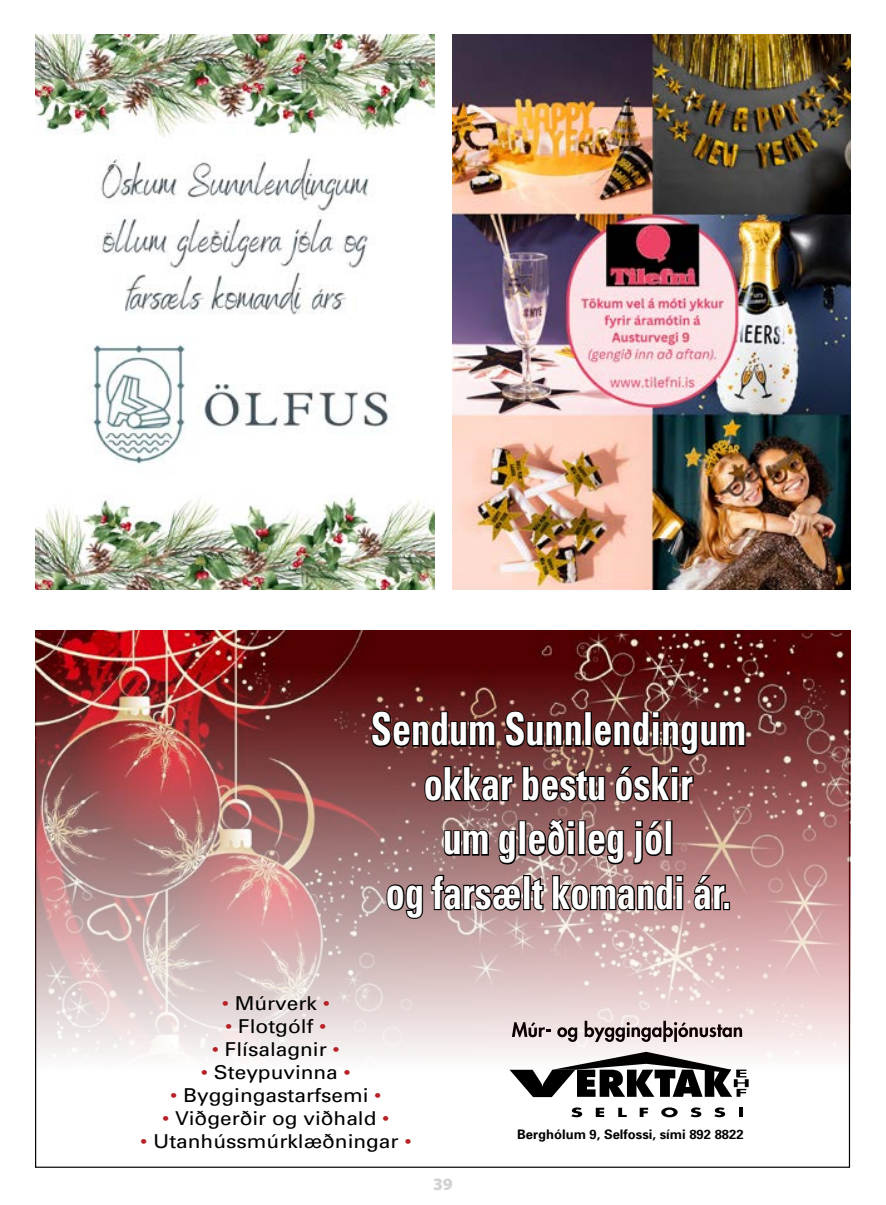
<style>
.page{position:relative;width:886px;height:1205px;background:#fff}
.page>*{position:absolute;margin:0;border:0;box-sizing:border-box;transform-origin:0 0}
.t1{font:700 condensed 45.38px/54.5px "Univers";color:#fff;text-align:center;scale:.84 1}
.t2{font:19.12px "Univers";color:#000;scale:1.09 1}
.t3{font:900 17.5px "Myriad Pro";color:#d1d3d4}
.t4{font:700 13.12px "Univers";color:#000}
.s1{color:#b72126}
</style>
<div class="page">
<img style="left:452px;top:34px;width:399px;height:556px">
<img style="left:36px;top:34px;width:398px;height:556px">
<img style="left:35px;top:630px;width:815px;height:536px">
<svg style="left:370px;top:710px;width:126px;height:38px;background:#431c1b"></svg>
<svg style="left:504px;top:710px;width:79px;height:38px;background:#431c1b"></svg>
<div style="left:584px;top:711px;width:8px;height:36px;border:2px solid #000"></div>
<svg style="left:593px;top:710px;width:153px;height:47px;background:#4d2423"></svg>
<svg style="left:423px;top:765px;width:92px;height:38px;background:#523231"></svg>
<svg style="left:521px;top:765px;width:86px;height:38px;background:#523432"></svg>
<svg style="left:614px;top:764px;width:81px;height:39px;background:#53302f"></svg>
<svg style="left:443px;top:829px;width:47px;height:28px"></svg>
<svg style="left:497px;top:829px;width:20px;height:36px"></svg>
<div style="left:518px;top:820px;width:8px;height:35px;border:2px solid #000"></div>
<svg style="left:527px;top:817px;width:49px;height:40px;background:#5f4443"></svg>
<div style="left:578px;top:820px;width:7px;height:35px;border:2px solid #000"></div>
<svg style="left:586px;top:829px;width:39px;height:36px"></svg>
<svg style="left:632px;top:818px;width:32px;height:47px;background:#6e4a4a"></svg>
<div style="left:665px;top:820px;width:7px;height:35px;border:2px solid #000"></div>
<svg style="left:385px;top:883px;width:39px;height:37px"></svg>
<svg style="left:430px;top:873px;width:92px;height:39px;background:#725a5a"></svg>
<div style="left:523px;top:875px;width:8px;height:35px;border:2px solid #000"></div>
<svg style="left:530px;top:875px;width:15px;height:36px"></svg>
<svg style="left:551px;top:874px;width:133px;height:38px;background:#745a5a"></svg>
<svg style="left:692px;top:873px;width:35px;height:39px"></svg>
<div style="left:723px;top:902px;width:7px;height:8px;border:2px solid #000"></div>
<h1 class="t1" style="left:371px;top:702px;width:448px">Sendum Sunnlendingum okkar bestu óskir<br>um gleðileg jól<br>og farsælt komandi ár.</h1>
<p class="t2" style="left:222px;top:992px;width:101px"><span class="s1">•</span> Múrverk <span class="s1">•</span></p>
<p class="t2" style="left:225px;top:1015px;width:95px"><span class="s1">•</span> Flotgólf <span class="s1">•</span></p>
<p class="t2" style="left:212px;top:1038px;width:119px"><span class="s1">•</span> Flísalagnir <span class="s1">•</span></p>
<p class="t2" style="left:201px;top:1061px;width:139px"><span class="s1">•</span> Steypuvinna <span class="s1">•</span></p>
<p class="t2" style="left:170px;top:1084px;width:195px"><span class="s1">•</span> Byggingastarfsemi <span class="s1">•</span></p>
<p class="t2" style="left:162px;top:1107px;width:210px"><span class="s1">•</span> Viðgerðir og viðhald <span class="s1">•</span></p>
<p class="t2" style="left:140px;top:1130px;width:251px"><span class="s1">•</span> Utanhússmúrklæðningar <span class="s1">•</span></p>
<p class="t3" style="left:433px;top:1172px;width:21px">39</p>
<p class="t4" style="left:517px;top:1126px;width:228px">Berghólum 9, Selfossi, sími 892 8822</p>
</div>
